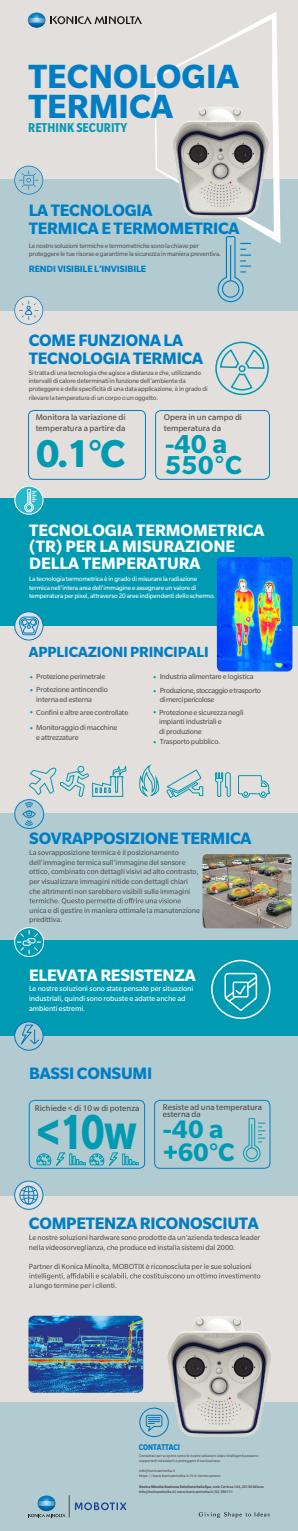
<style>
.page{position:relative;width:298px;height:1531px;background:#e3dfdd}
.page>*{position:absolute;margin:0;border:0;box-sizing:border-box;transform-origin:0 0}
.t1{font:700 53.55px "Slate Pro";color:#009ab2;scale:.79 1}
.t2{font:700 42.15px "Slate Pro";color:#009ab2}
.t3{font:700 36.5px/30.5px "Slate Pro";color:#007ec5}
.t4{font:700 28.2px/20.8px "Slate Pro";color:#009ab2}
.t5{font:700 27.55px/22.3px "Slate Pro";color:#009ab2}
.t6{font:700 18px/17.5px "Slate Pro";letter-spacing:-.015em;color:#007ec5}
.t7{font:700 18px/16.5px "Slate Pro";color:#fff}
.t8{font:700 16px "Slate Pro";letter-spacing:-.01em;color:#007ec5}
.t9{font:700 condensed 14px "Slate Pro";letter-spacing:.005em;color:#009ab2}
.t10{font:700 10px "Slate Pro";letter-spacing:-.015em;color:#007ec5}
.t11{font:9.05px/10.8px "Slate Pro";color:#4a4a49}
.t12{font:700 condensed 9px "Slate Pro";letter-spacing:-.01em;color:#0075bf}
.t13{font:9px "Slate Pro";color:#009ab2}
.t14{font:8.95px/7px "Slate Pro";color:#4a4a49}
.t15{font:8px/9.6px "Slate Pro";letter-spacing:-.01em;color:#575756}
.t16{font:8px/9.6px "Slate Pro";letter-spacing:-.01em;color:#fff}
.t17{font:8px/9.6px "Slate Pro";letter-spacing:-.045em;color:#575756}
.t18{font:8px "Slate Pro";letter-spacing:-.035em;color:#575756}
.t19{font:7px/8.4px "Slate Pro";letter-spacing:-.025em;color:#575756}
.t20{font:7px/8.4px "Slate Pro";letter-spacing:-.025em;color:#fff}
.t21{font:4px/4.8px "Slate Pro";color:#4a4a49}
.t22{font:500 4px/4.8px "Slate Pro";letter-spacing:-.02em;color:#4a4a49}
.s1{font-size:9px;color:#009ab2}
.s2{font-weight:700}
</style>
<div class="page">
<div style="left:0;top:179px;width:298px;height:131px;background:#b1cbd1"></div>
<div style="left:0;top:499px;width:298px;height:127px;background:#009ab2"></div>
<div style="left:0;top:814px;width:298px;height:127px;background:#b1cbd1"></div>
<div style="left:0;top:1036px;width:298px;height:160px;background:#b1cbd1"></div>
<div style="left:0;top:1402px;width:298px;height:129px;background:#b1cbd1"></div>
<img style="left:29px;top:13px;width:15px;height:15px">
<svg style="left:28px;top:16px;width:114px;height:8px"></svg>
<div style="left:139px;top:1407px;width:30px;height:30px;border:1px solid #0075bf;border-radius:50%"></div>
<svg style="left:145px;top:1414px;width:14px;height:18px"></svg>
<svg style="left:198px;top:1512px;width:71px;height:6px"></svg>
<svg style="left:14px;top:486px;width:29px;height:28px"></svg>
<div style="left:0;top:940px;width:298px;height:96px;background:#009ab2"></div>
<svg style="left:29px;top:1273px;width:231px;height:7px"></svg>
<svg style="left:29px;top:898px;width:152px;height:6px"></svg>
<div style="left:28px;top:410px;width:118px;height:70px;border:1px solid #007ec5;border-radius:5px"></div>
<div style="left:155px;top:410px;width:115px;height:70px;border:1px solid #007ec5;border-radius:5px"></div>
<svg style="left:15px;top:799px;width:29px;height:29px"></svg>
<div style="left:14px;top:799px;width:30px;height:30px;border:1px solid #007ec5;border-radius:50%"></div>
<svg style="left:15px;top:612px;width:28px;height:28px"></svg>
<div style="left:14px;top:611px;width:29px;height:29px;border:1px solid #007ec5;border-radius:50%"></div>
<svg style="left:19px;top:616px;width:20px;height:24px"></svg>
<svg style="left:15px;top:927px;width:29px;height:29px"></svg>
<div style="left:14px;top:927px;width:30px;height:30px;border:1px solid #fff;border-radius:50%"></div>
<svg style="left:17px;top:930px;width:24px;height:24px"></svg>
<div style="left:29px;top:1100px;width:116px;height:69px;border:1px solid #007ec5;border-radius:5px"></div>
<div style="left:154px;top:1100px;width:116px;height:69px;border:1px solid #007ec5;border-radius:5px"></div>
<svg style="left:243px;top:1118px;width:22px;height:44px"></svg>
<div style="left:246px;top:1147px;width:11px;height:12px;border:1px solid #009ab2;border-radius:50%"></div>
<svg style="left:28px;top:1495px;width:98px;height:22px"></svg>
<svg style="left:15px;top:1022px;width:28px;height:28px"></svg>
<div style="left:14px;top:1021px;width:29px;height:29px;border:1px solid #0075bf;border-radius:50%"></div>
<svg style="left:21px;top:1024px;width:19px;height:23px"></svg>
<div style="left:15px;top:486px;width:28px;height:28px;background:#29b7ca;border-radius:50%"></div>
<div style="left:15px;top:486px;width:28px;height:28px;border:1px solid #fff;border-radius:50%"></div>
<svg style="left:24px;top:488px;width:12px;height:24px"></svg>
<div style="left:26px;top:504px;width:6px;height:7px;border:1px solid #fff;border-radius:50%"></div>
<img style="left:159px;top:1316px;width:112px;height:121px">
<svg style="left:14px;top:296px;width:29px;height:29px"></svg>
<svg style="left:14px;top:166px;width:29px;height:29px"></svg>
<svg style="left:154px;top:12px;width:126px;height:232px"></svg>
<svg style="left:272px;top:64px;width:7px;height:116px"></svg>
<img style="left:166px;top:102px;width:109px;height:117px">
<img style="left:217px;top:557px;width:75px;height:114px">
<svg style="left:166px;top:769px;width:37px;height:29px"></svg>
<svg style="left:139px;top:766px;width:21px;height:30px"></svg>
<svg style="left:215px;top:772px;width:16px;height:25px"></svg>
<svg style="left:22px;top:765px;width:105px;height:61px"></svg>
<svg style="left:238px;top:775px;width:32px;height:23px"></svg>
<div style="left:215px;top:342px;width:54px;height:53px;border:2px solid #009ab2;border-radius:50%"></div>
<svg style="left:219px;top:348px;width:46px;height:43px"></svg>
<div style="left:238px;top:365px;width:7px;height:7px;border:2px solid #009ab2;border-radius:50%"></div>
<img style="left:28px;top:1315px;width:115px;height:78px">
<svg style="left:36px;top:1152px;width:103px;height:16px"></svg>
<svg style="left:15px;top:1181px;width:28px;height:28px"></svg>
<div style="left:14px;top:1181px;width:29px;height:28px;border:1px solid #007ec5;border-radius:50%"></div>
<svg style="left:20px;top:1186px;width:18px;height:18px"></svg>
<img style="left:202px;top:854px;width:89px;height:74px">
<svg style="left:217px;top:235px;width:33px;height:68px"></svg>
<hr style="left:230px;top:245px;width:1px;height:35px;background:#007ec5">
<div style="left:222px;top:280px;width:17px;height:18px;border:1px solid #007ec5;border-radius:50%"></div>
<div style="left:211px;top:960px;width:59px;height:59px;border:2px solid #fff;border-radius:50%"></div>
<svg style="left:223px;top:972px;width:35px;height:47px"></svg>
<h3 class="t3" style="left:28px;top:60px;width:212px">TECNOLOGIA<br>TERMICA</h3>
<h3 class="t9" style="left:28px;top:121px;width:101px">RETHINK SECURITY</h3>
<h3 class="t6" style="left:29px;top:201px;width:212px">LA TECNOLOGIA<br>TERMICA E TERMOMETRICA</h3>
<p class="t19" style="left:29px;top:241px;width:194px">Le nostre soluzioni termiche e termometriche sono la chiave per proteggere le tue risorse e garantirne la sicurezza in maniera preventiva.</p>
<p class="t10" style="left:29px;top:263px;width:119px">RENDI VISIBILE L’INVISIBILE</p>
<h3 class="t6" style="left:29px;top:331px;width:175px;line-height:18px">COME FUNZIONA LA<br>TECNOLOGIA TERMICA</h3>
<p class="t19" style="left:29px;top:368px;width:180px">Si tratta di una tecnologia che agisce a distanza e che, utilizzando intervalli di calore determinati in funzione dell’ambiente da proteggere e delle specificità di una data applicazione, è in grado di rilevare la temperatura di un corpo o un oggetto.</p>
<p class="t11" style="left:36px;top:411px;width:91px">Monitora la variazione di temperatura a partire da</p>
<h2 class="t2" style="left:36px;top:430px;width:91px">0.1°C</h2>
<p class="t11" style="left:164px;top:411px;width:80px">Opera in un campo di temperatura da</p>
<h3 class="t4" style="left:165px;top:433px;width:78px">-40 a<br>550°C</h3>
<h3 class="t7" style="left:29px;top:522px;width:236px">TECNOLOGIA TERMOMETRICA (TR) PER LA MISURAZIONE<br>DELLA TEMPERATURA</h3>
<p class="t20" style="left:29px;top:575px;width:187px">La tecnologia termometrica è in grado di misurare la radiazione termica nell'intera area dell'immagine e assegnare un valore di temperatura per pixel, attraverso 20 aree indipendenti dello schermo.</p>
<h3 class="t8" style="left:29px;top:643px;width:181px">APPLICAZIONI PRINCIPALI</h3>
<p class="t18" style="left:29px;top:672px;width:78px"><span class="s1">•</span> Protezione perimetrale</p>
<p class="t15" style="left:36px;top:685px;width:73px;text-indent:-7px"><span class="s1">•</span> Protezione antincendio interna edesterna</p>
<p class="t13" style="left:29px;top:708px;width:6px">•</p>
<p class="t15" style="left:159px;top:707px;width:86px">Protezione e sicurezza negli impianti industriali e<br>di produzione</p>
<p class="t15" style="left:152px;top:671px;width:102px"><span class="s1">•</span> Industria alimentare e logistica</p>
<p class="t17" style="left:159px;top:685px;width:103px;text-indent:-7px"><span class="s1">•</span> Produzione, stoccaggio e trasporto di merci pericolose</p>
<p class="t15" style="left:36px;top:708px;width:93px">Confini e altre aree controllate</p>
<p class="t13" style="left:152px;top:708px;width:6px">•</p>
<p class="t15" style="left:152px;top:737px;width:69px"><span class="s1">•</span> Trasportopubblico.</p>
<p class="t15" style="left:36px;top:723px;width:82px;text-indent:-7px"><span class="s1">•</span> Monitoraggio di macchine e attrezzature</p>
<h3 class="t6" style="left:29px;top:830px;width:223px">SOVRAPPOSIZIONE TERMICA</h3>
<p class="t15" style="left:29px;top:848px;width:171px">La sovrapposizione termica è il posizionamento dell'immagine termica sull'immagine del sensore ottico, combinato con dettagli visivi ad alto contrasto, per visualizzare immagini nitide con dettagli chiari che altrimenti non sarebbero visibili sulle immagini</p>
<p class="t15" style="left:29px;top:905px;width:172px">unica e di gestire in maniera ottimale la manutenzione predittiva.</p>
<h3 class="t7" style="left:29px;top:966px;width:168px">ELEVATA RESISTENZA</h3>
<p class="t16" style="left:29px;top:984px;width:165px">Le nostre soluzioni sono state pensate per situazioni industriali, quindi sono robuste e adatte anche ad ambienti estremi.</p>
<h3 class="t6" style="left:29px;top:1064px;width:124px">BASSI CONSUMI</h3>
<p class="t14" style="left:35px;top:1104px;width:106px">Richiede &lt; di 10 w di potenza</p>
<h1 class="t1" style="left:36px;top:1103px;width:129px">&lt;10w</h1>
<p class="t14" style="left:163px;top:1104px;width:101px">Resiste ad una temperatura esterna da</p>
<h3 class="t5" style="left:163px;top:1118px;width:73px">-40 a +60°C</h3>
<h3 class="t6" style="left:29px;top:1214px;width:231px">COMPETENZA RICONOSCIUTA</h3>
<p class="t15" style="left:29px;top:1232px;width:233px">Le nostre soluzioni hardware sono prodotte da un’azienda tedesca leader nella videosorveglianza, che produce ed installa sistemi dal 2000.</p>
<p class="t15" style="left:29px;top:1261px;width:224px">Partner di Konica Minolta, MOBOTIX è riconosciuta per le sue soluzioni</p>
<p class="t15" style="left:29px;top:1280px;width:90px">a lungo termine per i clienti.</p>
<p class="t12" style="left:139px;top:1442px;width:43px">CONTATTACI</p>
<p class="t21" style="left:139px;top:1453px;width:121px">Contattaci per scoprire come le nostre soluzioni video intelligenti possono supportarti ed aiutarti a proteggere il tuo business.</p>
<p class="t21" style="left:139px;top:1468px;width:83px">info@konicaminolta.it https://www.konicaminolta.it/it-it/termocamere</p>
<p class="t22" style="left:139px;top:1484px;width:126px"><span class="s2">Konica Minolta BusinessSolutions Italia Spa,</span>viale Certosa 144, 20156 Milano info@konicaminolta.it |www.konicaminolta.it| 02.390111</p>
</div>
